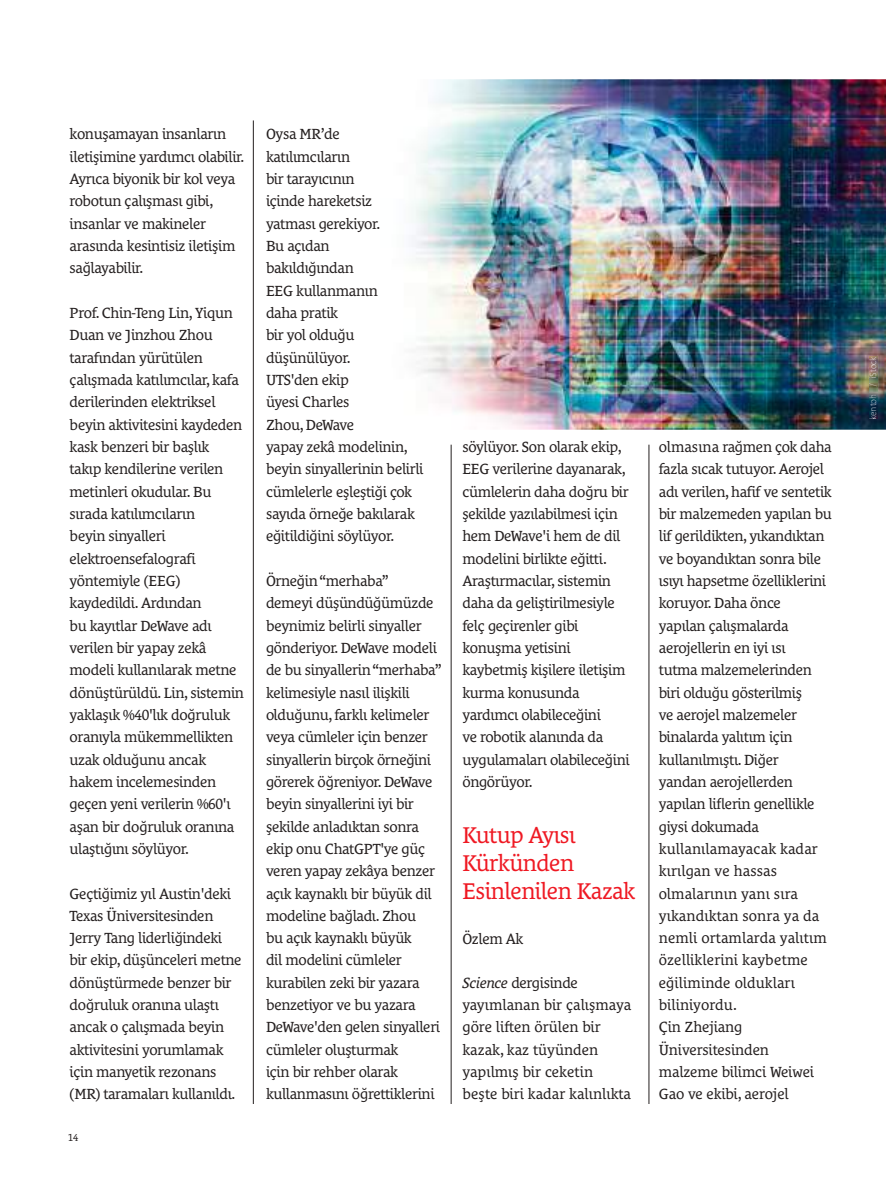
<style>
.page{position:relative;width:886px;height:1204px;background:#fff}
.page>*{position:absolute;margin:0;border:0;box-sizing:border-box;transform-origin:0 0}
.t1{font:23.25px/27.9px "Le Monde Courrier Pro";letter-spacing:-.025em;color:#ef1923}
.t2{font:15px/22.4px "Le Monde Courrier Pro";letter-spacing:-.025em;color:#241f1f}
.t3{font:15px/22.4px "Le Monde Courrier Pro";color:#241f1f}
.t4{font:10.35px "Le Monde Courrier Pro";color:#241f1f}
.t5{font:300 expanded 9px "Le Monde Sans Pro";letter-spacing:-.02em;color:#d1d9e2}
.t6{font:300 expanded 9px "Le Monde Sans Pro";color:#f6eeeb}
.s1{font-style:italic}
.s2{color:#ecebe9}
.s3{color:#eae5ec}
.s4{color:#f3f0e7}
.s5{color:#ece9ec}
</style>
<div class="page">
<hr style="left:451px;top:445px;width:1px;height:659px;background:#241f1f">
<hr style="left:253px;top:120px;width:1px;height:984px;background:#241f1f">
<hr style="left:648px;top:445px;width:1px;height:659px;background:#241f1f">
<img style="left:412px;top:79px;width:474px;height:351px">
<img style="left:869px;top:357px;width:8px;height:62px">
<p class="t2" style="left:70px;top:124px;width:176px">konuşamayan insanların iletişimine yardımcı olabilir.<br>Ayrıca biyonik bir kol veya robotun çalışması gibi, insanlar ve makineler arasında kesintisiz iletişim sağlayabilir.</p>
<p class="t2" style="left:70px;top:303px;width:176px">Prof. Chin-Teng Lin, Yiqun<br>Duan ve Jinzhou Zhou tarafından yürütülen çalışmada katılımcılar, kafa derilerinden elektriksel beyin aktivitesini kaydeden kask benzeri bir başlık takıp kendilerine verilen metinleri okudular. Bu sırada katılımcıların<br>beyin sinyalleri elektroensefalografi yöntemiyle (EEG) kaydedildi. Ardından<br>bu kayıtlar DeWave adı verilen bir yapay zekâ modeli kullanılarak metne dönüştürüldü. Lin, sistemin yaklaşık %40'lık doğruluk oranıyla mükemmellikten uzak olduğunu ancak hakem incelemesinden geçen yeni verilerin %60'ı aşan bir doğruluk oranına ulaştığını söylüyor.</p>
<p class="t2" style="left:70px;top:883px;width:174px">Geçtiğimiz yıl Austin'deki<br>Texas Üniversitesinden<br>Jerry Tang liderliğindeki bir ekip, düşünceleri metne dönüştürmede benzer bir doğruluk oranına ulaştı ancak o çalışmada beyin aktivitesini yorumlamak için manyetik rezonans (MR) taramaları kullanıldı.</p>
<p class="t4" style="left:68px;top:1132px;width:12px">14</p>
<p class="t2" style="left:266px;top:124px;width:159px">Oysa MR’de katılımcıların<br>bir tarayıcının<br>içinde hareketsiz yatması gerekiyor.<br>Bu açıdan<br>bakıldığından<br>EEG kullanmanın<br>daha pratik<br>bir yol olduğu düşünülüyor.<br>UTS'den ekip<br>üyesi Charles<br>Zhou, DeWave<br>yapay zekâ modelinin, beyin sinyallerinin belirli cümlelerle eşleştiği çok sayıda örneğe bakılarak eğitildiğini söylüyor.</p>
<p class="t2" style="left:266px;top:570px;width:177px">Örneğin “merhaba”<br>demeyi düşündüğümüzde beynimiz belirli sinyaller gönderiyor. DeWave modeli de bu sinyallerin “merhaba” kelimesiyle nasıl ilişkili olduğunu, farklı kelimeler veya cümleler için benzer sinyallerin birçok örneğini görerek öğreniyor. DeWave beyin sinyallerini iyi bir şekilde anladıktan sonra ekip onu ChatGPT'ye güç veren yapay zekâya benzer açık kaynaklı bir büyük dil modeline bağladı. Zhou<br>bu açık kaynaklı büyük<br>dil modelini cümleler kurabilen zeki bir yazara benzetiyor ve bu yazara<br>DeWave'den gelen sinyalleri cümleler oluşturmak<br>için bir rehber olarak kullanmasını öğrettiklerini</p>
<p class="t2" style="left:462px;top:436px;width:169px">söylüyor. Son olarak ekip,<br>EEG verilerine dayanarak, cümlelerin daha doğru bir şekilde yazılabilmesi için hem DeWave'i hem de dil modelini birlikte eğitti.<br>Araştırmacılar, sistemin daha da geliştirilmesiyle felç geçirenler gibi konuşma yetisini kaybetmiş kişilere iletişim kurma konusunda yardımcı olabileceğini<br>ve robotik alanında da uygulamaları olabileceğini öngörüyor.</p>
<h1 class="t1" style="left:462px;top:822px;width:174px">Kutup Ayısı<br>Kürkünden<br>Esinlenilen Kazak</h1>
<p class="t2" style="left:462px;top:929px;width:62px">Özlem Ak</p>
<p class="t3" style="left:462px;top:972px;width:170px"><span class="s1">Science</span> dergisinde yayımlanan bir çalışmaya göre liften örülen bir kazak, kaz tüyünden yapılmış bir ceketin beşte biri kadar kalınlıkta</p>
<p class="t2" style="left:659px;top:436px;width:174px">olmasına rağmen çok daha fazla sıcak tutuyor. Aerojel adı verilen, hafif ve sentetik bir malzemeden yapılan bu lif gerildikten, yıkandıktan ve boyandıktan sonra bile ısıyı hapsetme özelliklerini koruyor. Daha önce<br>yapılan çalışmalarda aerojellerin en iyi ısı<br>tutma malzemelerinden biri olduğu gösterilmiş<br>ve aerojel malzemeler binalarda yalıtım için kullanılmıştı. Diğer<br>yandan aerojellerden yapılan liflerin genellikle giysi dokumada kullanılamayacak kadar kırılgan ve hassas olmalarının yanı sıra yıkandıktan sonra ya da nemli ortamlarda yalıtım özelliklerini kaybetme eğiliminde oldukları biliniyordu.<br>Çin Zhejiang<br>Üniversitesinden malzeme bilimci Weiwei<br>Gao ve ekibi, aerojel</p>
<p class="t6" style="left:869px;top:379px;width:24px;rotate:-90deg"><span class="s2">iS</span> ock</p>
<p class="t5" style="left:869px;top:420px;width:52px;rotate:-90deg">kent<span class="s3">oh</span> <span class="s4">/</span> <span class="s5">t</span></p>
</div>
